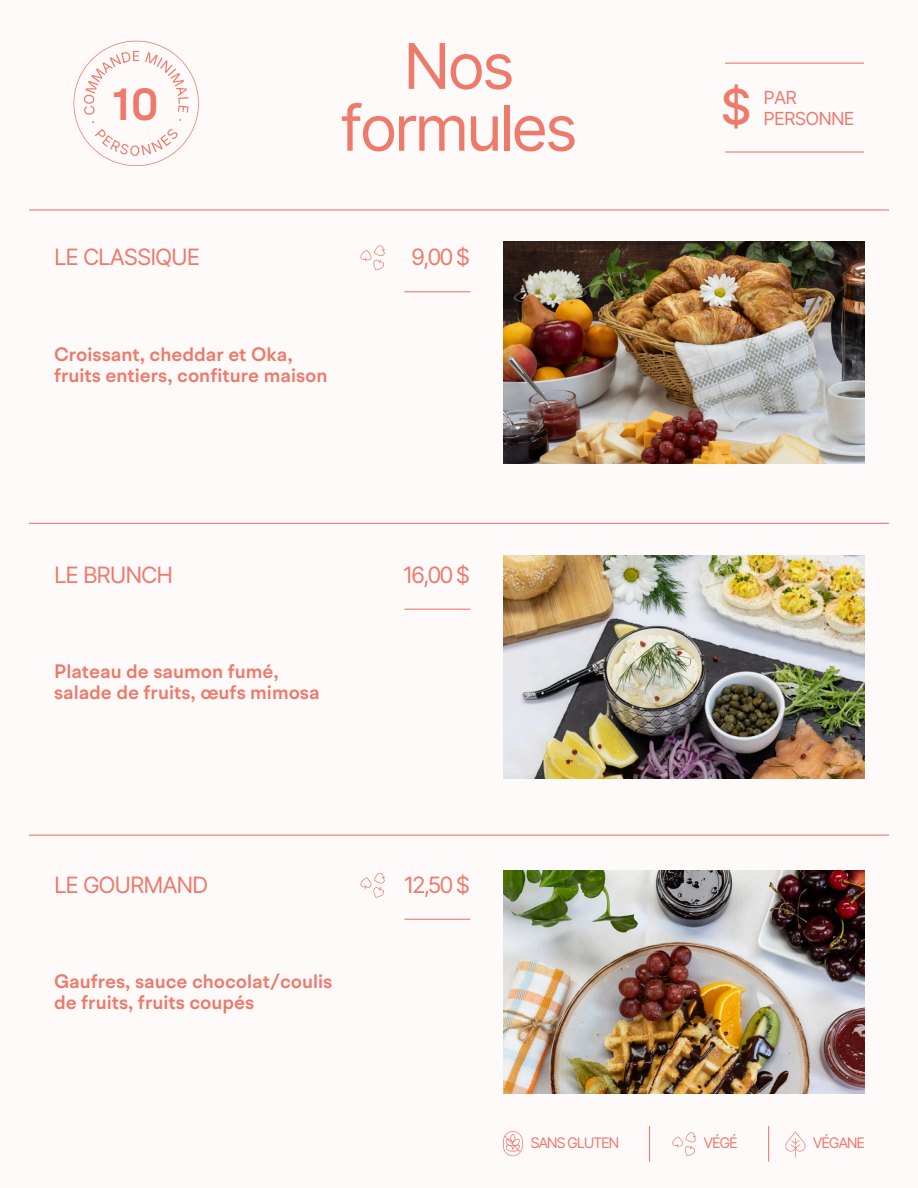
<style>
.page{position:relative;width:918px;height:1188px;background:#fefafa}
.page>*{position:absolute;margin:0;border:0;box-sizing:border-box;transform-origin:0 0}
.t1{font:63px/61.8px "Inter";letter-spacing:-.05em;color:#ed7a6b;text-align:center}
.t2{font:500 48.75px "Inter";color:#ed7a6b}
.t3{font:600 45px "BR Hendrix";color:#ed7a6b}
.t4{font:22.5px "Inter";letter-spacing:-.05em;color:#ed7a6b}
.t5{font:600 19.5px/21.3px "BR Hendrix";color:#ed7a6b}
.t6{font:18px/20.2px "Inter";letter-spacing:-.045em;color:#ed7a6b}
.t7{font:14.55px "Inter";letter-spacing:-.09em;color:#ed7a6b}
</style>
<div class="page">
<hr style="left:29px;top:209px;width:860px;height:2px;background:#ed7a6b">
<hr style="left:29px;top:523px;width:860px;height:1px;background:#ed7a6b">
<hr style="left:29px;top:835px;width:860px;height:1px;background:#ed7a6b">
<hr style="left:725px;top:63px;width:139px;height:1px;background:#ed7a6b">
<hr style="left:725px;top:151px;width:139px;height:2px;background:#ed7a6b">
<hr style="left:649px;top:1126px;width:1px;height:36px;background:#ed7a6b">
<hr style="left:768px;top:1126px;width:1px;height:36px;background:#ed7a6b">
<svg style="left:672px;top:1132px;width:24px;height:24px"></svg>
<svg style="left:785px;top:1132px;width:21px;height:26px"></svg>
<svg style="left:503px;top:1131px;width:20px;height:25px"></svg>
<hr style="left:404px;top:291px;width:66px;height:1px;background:#ed7a6b">
<hr style="left:404px;top:609px;width:66px;height:1px;background:#ed7a6b">
<hr style="left:404px;top:919px;width:66px;height:1px;background:#ed7a6b">
<img style="left:503px;top:241px;width:361px;height:223px">
<img style="left:503px;top:871px;width:361px;height:222px">
<img style="left:503px;top:556px;width:361px;height:223px">
<svg style="left:360px;top:245px;width:25px;height:25px"></svg>
<svg style="left:360px;top:873px;width:25px;height:25px"></svg>
<svg style="left:74px;top:41px;width:124px;height:125px"></svg>
<p class="t3" style="left:111px;top:75px;width:50px">10</p>
<p class="t1" style="left:340px;top:35px;width:239px">Nos formules</p>
<h2 class="t4" style="left:54px;top:244px;width:148px">LE CLASSIQUE</h2>
<p class="t5" style="left:54px;top:344px;width:275px">Croissant, cheddar et Oka, fruits entiers, confiture maison</p>
<p class="t4" style="left:411px;top:244px;width:60px">9,00 $</p>
<h2 class="t2" style="left:720px;top:77px;width:33px">$</h2>
<h4 class="t6" style="left:764px;top:88px;width:93px">PAR<br>PERSONNE</h4>
<p class="t4" style="left:54px;top:561px;width:121px">LE BRUNCH</p>
<h4 class="t5" style="left:54px;top:661px;width:267px">Plateau de saumon fumé, salade de fruits, œufs mimosa</h4>
<h2 class="t4" style="left:54px;top:871px;width:156px">LE GOURMAND</h2>
<h2 class="t5" style="left:54px;top:971px;width:280px">Gaufres, sauce chocolat/coulis de fruits, fruits coupés</h2>
<h3 class="t4" style="left:403px;top:561px;width:69px">16,00 $</h3>
<h2 class="t4" style="left:404px;top:871px;width:68px">12,50 $</h2>
<p class="t7" style="left:530px;top:1134px;width:91px">SANS GLUTEN</p>
<p class="t7" style="left:704px;top:1134px;width:36px">VÉGÉ</p>
<h1 class="t7" style="left:813px;top:1134px;width:54px">VÉGANE</h1>
</div>
